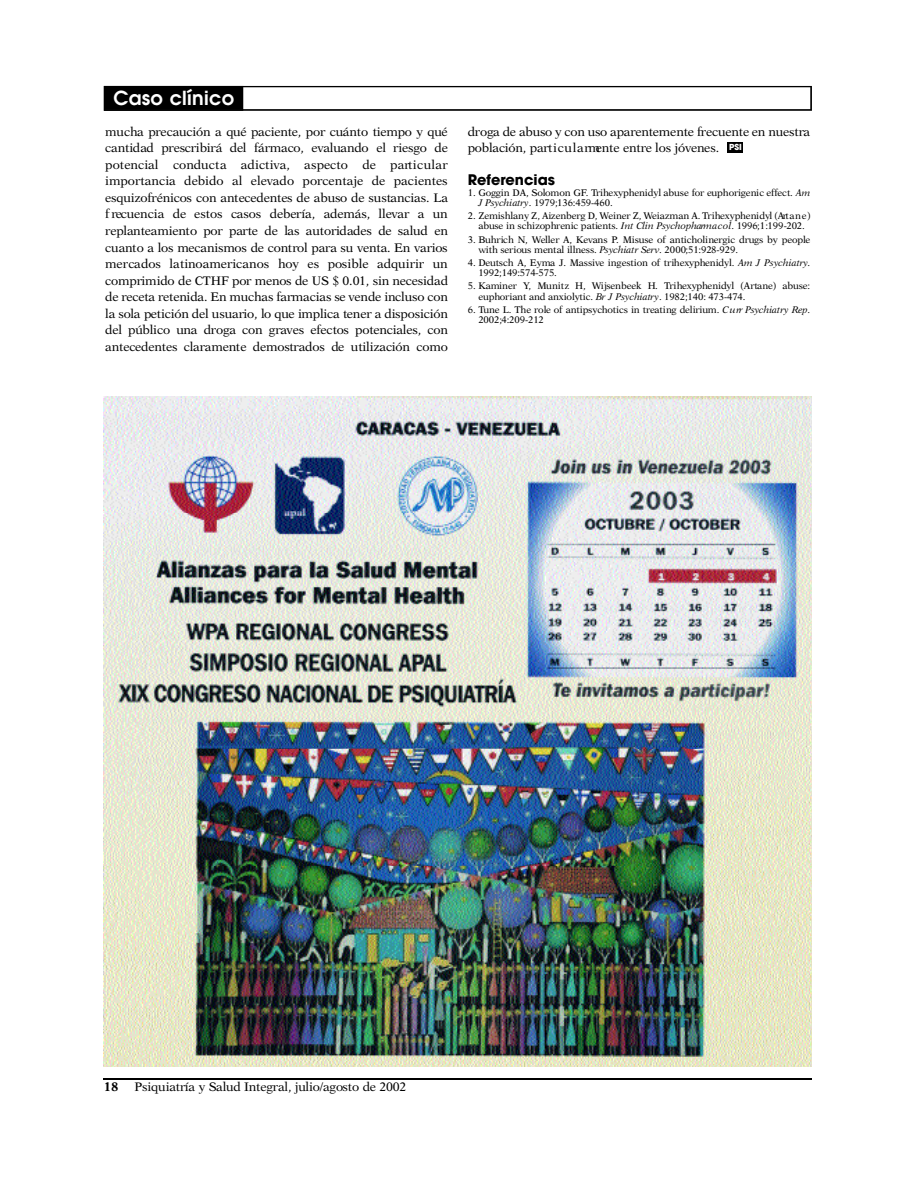
<style>
.page{position:relative;width:918px;height:1188px;background:#fff}
.page>*{position:absolute;margin:0;border:0;box-sizing:border-box;transform-origin:0 0}
.t1{font:600 19.35px "Avant Garde";letter-spacing:.015em;color:#fff}
.t2{font:700 14.55px "Avant Garde";color:#000}
.t3{font:12.45px/16.5px "New Aster";letter-spacing:-.02em;color:#000;text-align:justify}
.t4{font:700 12.45px "New Aster";color:#000}
.t5{font:9.6px/10.2px "New Aster";letter-spacing:-.015em;color:#000}
.t6{font:700 8.25px "Avant Garde";color:#fff}
.s1{font-style:italic}
</style>
<div class="page">
<svg style="left:104px;top:86px;width:708px;height:25px"></svg>
<hr style="left:104px;top:1078px;width:708px;height:2px;background:#000">
<div style="left:727px;top:142px;width:16px;height:10px;background:#000"></div>
<img style="left:104px;top:396px;width:708px;height:671px">
<h1 class="t1" style="left:113px;top:85px;width:122px">Caso clínico</h1>
<p class="t3" style="left:105px;top:123px;width:344px">mucha precaución a qué paciente, por cuánto tiempo y qué cantidad prescribirá del fármaco, evaluando el riesgo de potencial conducta adictiva, aspecto de partic u la r im p o rtancia debido al elevado porcentaje de pacientes esquizofrénicos con antecedentes de abuso de sustancias. La f recuencia de estos casos debería, además, llevar a un replanteamiento por parte de las autoridades de salud en cuanto a los mecanismos de control para su venta. En varios m e rcados latinoamericanos hoy es posible adquirir un comprimido de CTHF por menos de US $ 0.01, sin necesidad de receta retenida. En muchas farmacias se vende incluso con la sola petición del usuario, lo que implica tener a disposición del público una droga con graves efectos potenciales, con antecedentes claramente demostrados de utilización como</p>
<p class="t3" style="left:468px;top:123px;width:344px">d roga de abuso y con uso aparentemente frecuente en nuestra población, part ic u la rmente entre los jóvenes.</p>
<p class="t6" style="left:729px;top:142px;width:14px">PSI</p>
<p class="t2" style="left:468px;top:171px;width:89px">Referencias</p>
<p class="t5" style="left:478px;top:187px;width:334px;text-indent:-11px">1. Goggin DA, Solomon GF. Trihexyphenidyl abuse for euphorigenic effect. <span class="s1">A m<br>J Psychiatry</span>. 1979;136:459-460.</p>
<p class="t5" style="left:468px;top:211px;width:344px;text-align:center">2. Zemishlany Z, Aizenberg D, Weiner Z, Weiazman A. Trihexyphenidyl (Art a n e ) abuse in schizophrenic patients. <span class="s1">Int Clin Psychopharm a c o l</span>. 1996;1:199-202.</p>
<p class="t5" style="left:478px;top:234px;width:334px;text-indent:-11px">3. Buhrich N, Weller A, Kevans P. Misuse of anticholinergic drugs by people with serious mental illness. <span class="s1">Psychiatr Serv</span>. 2000;51:928-929.</p>
<p class="t5" style="left:478px;top:257px;width:333px;line-height:10.6px;text-indent:-11px">4. Deutsch A, Eyma J. Massive ingestion of trihexyphenidyl. <span class="s1">Am J Psychiatry</span>.<br>1 9 9 2 ;1 4 9 :5 7 4 -5 7 5 .</p>
<p class="t5" style="left:478px;top:281px;width:333px;text-indent:-11px">5. Kaminer Y, Munitz H, Wijsenbeek H. Trihexyphenidyl (Artane) abuse: euphoriant and anxiolytic. <span class="s1">Br J Psychiatry</span>. 1982;140: 473-474.</p>
<p class="t5" style="left:478px;top:304px;width:333px;text-indent:-11px">6. Tune L. The role of antipsychotics in treating delirium. <span class="s1">C u rr Psychiatry Rep</span>.<br>2002;4:209-212</p>
<p class="t4" style="left:104px;top:1079px;width:16px">18</p>
<p class="t3" style="left:135px;top:1078px;width:273px">Psiquiatría y Salud Integral, julio/agosto de 2002</p>
</div>
